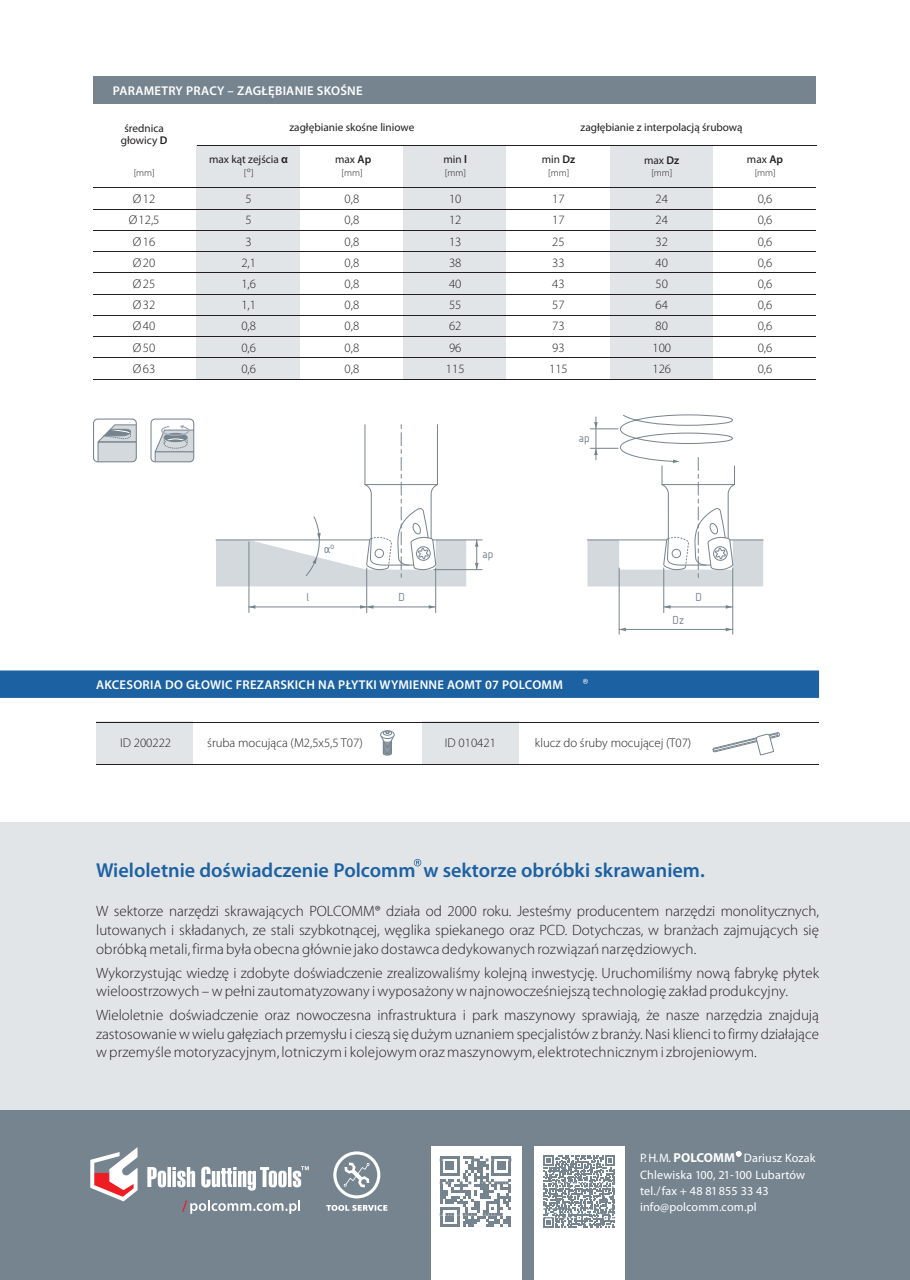
<style>
.page{position:relative;width:910px;height:1280px;background:#fff}
.page>*{position:absolute;margin:0;border:0;box-sizing:border-box;transform-origin:0 0}
.t1{font:600 20.25px "Myriad Pro";color:#1c61a1}
.t2{font:300 15px/18.8px "Myriad Pro";letter-spacing:.01em;color:#231f20;text-align:justify}
.t3{font:13.35px "ISOCPEUR";color:#76848f}
.t4{font:300 12.75px/21.1px "Myriad Pro";color:#231f20}
.t5{font:600 12.75px "Myriad Pro";letter-spacing:.02em;color:#fff}
.t6{font:12.6px "ISOCPEUR";color:#76848f}
.t7{font:12.3px/16.2px "Myriad Pro";letter-spacing:.01em;color:#fff}
.t8{font:11.25px/12.5px "Myriad Pro";color:#231f20;text-align:center}
.t9{font:300 9.75px "Myriad Pro";color:#231f20}
.s1{font-weight:600}
.s2{font-family:"Arial";font-weight:700}
.s3{font-weight:700;font-size:12.9px}
</style>
<div class="page">
<div style="left:0;top:822px;width:910px;height:303px;background:#e1e5e8"></div>
<svg style="left:414px;top:859px;width:7px;height:7px"></svg>
<div style="left:0;top:1110px;width:910px;height:170px;background:#76848f"></div>
<svg style="left:736px;top:1151px;width:5px;height:5px"></svg>
<div style="left:535px;top:1147px;width:90px;height:133px;background:#fff"></div>
<svg style="left:333px;top:1151px;width:47px;height:47px"></svg>
<svg style="left:326px;top:1205px;width:61px;height:6px"></svg>
<svg style="left:147px;top:1167px;width:48px;height:20px"></svg>
<svg style="left:201px;top:1166px;width:108px;height:24px"></svg>
<svg style="left:90px;top:1147px;width:48px;height:54px"></svg>
<svg style="left:182px;top:1200px;width:118px;height:14px"></svg>
<div style="left:431px;top:1147px;width:90px;height:133px;background:#fff"></div>
<svg style="left:440px;top:1156px;width:71px;height:71px"></svg>
<svg style="left:543px;top:1156px;width:72px;height:71px"></svg>
<div style="left:403px;top:145px;width:104px;height:234px;background:#e1e5e8"></div>
<div style="left:610px;top:145px;width:103px;height:234px;background:#e1e5e8"></div>
<div style="left:197px;top:145px;width:103px;height:234px;background:#e1e5e8"></div>
<hr style="left:94px;top:187px;width:722px;height:1px;background:#231f20">
<hr style="left:94px;top:209px;width:722px;height:1px;background:#231f20">
<hr style="left:94px;top:230px;width:722px;height:1px;background:#231f20">
<hr style="left:94px;top:251px;width:722px;height:1px;background:#231f20">
<hr style="left:94px;top:273px;width:722px;height:1px;background:#231f20">
<hr style="left:94px;top:294px;width:722px;height:1px;background:#231f20">
<hr style="left:94px;top:336px;width:722px;height:1px;background:#231f20">
<hr style="left:94px;top:315px;width:722px;height:1px;background:#231f20">
<hr style="left:197px;top:145px;width:619px;height:1px;background:#231f20">
<div style="left:94px;top:77px;width:722px;height:27px;background:#76848f"></div>
<div style="left:422px;top:722px;width:96px;height:43px;background:#e1e5e8"></div>
<div style="left:96px;top:722px;width:96px;height:43px;background:#e1e5e8"></div>
<hr style="left:94px;top:379px;width:722px;height:1px;background:#231f20">
<hr style="left:249px;top:542px;width:1px;height:71px;background:#76848f">
<hr style="left:366px;top:568px;width:1px;height:45px;background:#76848f">
<hr style="left:435px;top:568px;width:1px;height:45px;background:#76848f">
<hr style="left:249px;top:607px;width:186px;height:1px;background:#76848f">
<svg style="left:249px;top:605px;width:6px;height:4px"></svg>
<svg style="left:360px;top:605px;width:13px;height:4px"></svg>
<svg style="left:429px;top:605px;width:6px;height:4px"></svg>
<hr style="left:434px;top:569px;width:48px;height:1px;background:#76848f">
<hr style="left:476px;top:540px;width:1px;height:30px;background:#76848f">
<hr style="left:433px;top:540px;width:49px;height:1px;background:#76848f">
<svg style="left:475px;top:563px;width:4px;height:7px"></svg>
<svg style="left:475px;top:540px;width:4px;height:7px"></svg>
<hr style="left:663px;top:568px;width:1px;height:45px;background:#76848f">
<hr style="left:732px;top:568px;width:1px;height:66px;background:#76848f">
<hr style="left:664px;top:607px;width:69px;height:1px;background:#76848f">
<svg style="left:664px;top:605px;width:6px;height:4px"></svg>
<svg style="left:726px;top:605px;width:6px;height:4px"></svg>
<hr style="left:619px;top:568px;width:1px;height:66px;background:#76848f">
<hr style="left:619px;top:629px;width:114px;height:1px;background:#76848f">
<svg style="left:619px;top:628px;width:7px;height:3px"></svg>
<svg style="left:587px;top:414px;width:176px;height:172px"></svg>
<svg style="left:216px;top:425px;width:250px;height:161px"></svg>
<svg style="left:0;top:670px;width:819px;height:28px;background:#2064a2"></svg>
<svg style="left:380px;top:730px;width:15px;height:26px"></svg>
<svg style="left:712px;top:732px;width:68px;height:24px"></svg>
<hr style="left:96px;top:764px;width:723px;height:1px;background:#231f20">
<hr style="left:96px;top:722px;width:723px;height:1px;background:#231f20">
<svg style="left:97px;top:424px;width:38px;height:36px"></svg>
<div style="left:93px;top:418px;width:44px;height:44px;border:1px solid #76848f;border-radius:4px"></div>
<svg style="left:155px;top:425px;width:39px;height:37px"></svg>
<div style="left:150px;top:418px;width:44px;height:44px;border:1px solid #76848f;border-radius:4px"></div>
<hr style="left:94px;top:357px;width:722px;height:1px;background:#231f20">
<p class="t5" style="left:113px;top:85px;width:251px">PARAMETRY PRACY – ZAGŁĘBIANIE SKOŚNE</p>
<p class="t8" style="left:121px;top:123px;width:48px">średnica głowicy <span class="s1">D</span></p>
<p class="t9" style="left:134px;top:169px;width:23px">[mm]</p>
<p class="t4" style="left:129px;top:189px;width:32px;text-align:center">Ø 12<br>Ø 12,5<br>Ø 16<br>Ø 20<br>Ø 25<br>Ø 32<br>Ø 40<br>Ø 50<br>Ø 63</p>
<p class="t8" style="left:289px;top:122px;width:126px">zagłębianie skośne liniowe</p>
<p class="t8" style="left:581px;top:122px;width:164px">zagłębianie z interpolacją śrubową</p>
<p class="t8" style="left:209px;top:154px;width:81px">max kąt zejścia <span class="s2">α</span></p>
<p class="t9" style="left:244px;top:169px;width:11px"><sup>O</sup>[ ]</p>
<p class="t8" style="left:335px;top:154px;width:38px">max <span class="s1">Ap</span></p>
<p class="t8" style="left:444px;top:154px;width:25px">min <span class="s1">l</span></p>
<p class="t8" style="left:542px;top:154px;width:35px">min <span class="s1">Dz</span></p>
<p class="t8" style="left:644px;top:155px;width:37px">max <span class="s1">Dz</span></p>
<p class="t9" style="left:342px;top:169px;width:23px">[mm]</p>
<p class="t9" style="left:445px;top:169px;width:23px">[mm]</p>
<p class="t9" style="left:548px;top:169px;width:23px">[mm]</p>
<p class="t9" style="left:651px;top:169px;width:23px">[mm]</p>
<p class="t9" style="left:755px;top:169px;width:23px">[mm]</p>
<p class="t8" style="left:747px;top:154px;width:38px">max <span class="s1">Ap</span></p>
<p class="t4" style="left:241px;top:189px;width:16px;text-align:center">5<br>5<br>3<br>2,1<br>1,6<br>1,1<br>0,8<br>0,6<br>0,6</p>
<p class="t4" style="left:345px;top:189px;width:16px;text-align:justify">0,8<br>0,8<br>0,8<br>0,8<br>0,8<br>0,8<br>0,8<br>0,8<br>0,8</p>
<p class="t4" style="left:446px;top:189px;width:20px">10<br>12<br>13<br>38<br>40<br>55<br>62<br>96<br>115</p>
<p class="t4" style="left:549px;top:189px;width:20px">17<br>17<br>25<br>33<br>43<br>57<br>73<br>93<br>115</p>
<p class="t4" style="left:652px;top:189px;width:20px">24<br>24<br>32<br>40<br>50<br>64<br>80<br>100<br>126</p>
<p class="t4" style="left:758px;top:189px;width:16px;text-align:justify">0,6<br>0,6<br>0,6<br>0,6<br>0,6<br>0,6<br>0,6<br>0,6<br>0,6</p>
<p class="t3" style="left:324px;top:545px;width:12px">α<sup>o</sup></p>
<p class="t6" style="left:307px;top:593px;width:5px">l</p>
<p class="t6" style="left:398px;top:593px;width:8px">D</p>
<p class="t6" style="left:482px;top:549px;width:13px">ap</p>
<p class="t6" style="left:579px;top:434px;width:13px">ap.</p>
<p class="t6" style="left:673px;top:616px;width:13px">Dz</p>
<p class="t6" style="left:695px;top:593px;width:8px">D</p>
<p class="t5" style="left:96px;top:679px;width:468px">AKCESORIA DO GŁOWIC FREZARSKICH NA PŁYTKI WYMIENNE AOMT 07 POLCOMM</p>
<p class="t4" style="left:120px;top:733px;width:53px">ID 200222</p>
<p class="t4" style="left:207px;top:733px;width:157px">śruba mocująca (M2,5x5,5 T07)</p>
<p class="t4" style="left:445px;top:733px;width:53px">ID 010421</p>
<p class="t4" style="left:535px;top:733px;width:158px">klucz do śruby mocującej (T07)</p>
<h1 class="t1" style="left:96px;top:861px;width:610px">Wieloletnie doświadczenie Polcomm w sektorze obróbki skrawaniem.</h1>
<p class="t2" style="left:96px;top:903px;width:724px">W sektorze narzędzi skrawających POLCOMM® działa od 2000 roku. Jesteśmy producentem narzędzi monolitycznych, lutowanych i składanych, ze stali szybkotnącej, węglika spiekanego oraz PCD. Dotychczas, w branżach zajmujących się obróbką metali, firma była obecna głównie jako dostawca dedykowanych rozwiązań narzędziowych.</p>
<p class="t2" style="left:96px;top:964px;width:724px">Wykorzystując wiedzę i zdobyte doświadczenie zrealizowaliśmy kolejną inwestycję. Uruchomiliśmy nową fabrykę płytek wieloostrzowych – w pełni zautomatyzowany i wyposażony w najnowocześniejszą technologię zakład produkcyjny.</p>
<p class="t2" style="left:96px;top:1007px;width:724px">Wieloletnie doświadczenie oraz nowoczesna infrastruktura i park maszynowy sprawiają, że nasze narzędzia znajdują zastosowanie w wielu gałęziach przemysłu i cieszą się dużym uznaniem specjalistów z branży. Nasi klienci to firmy działające w przemyśle motoryzacyjnym, lotniczym i kolejowym oraz maszynowym, elektrotechnicznym i zbrojeniowym.</p>
<p class="t7" style="left:640px;top:1151px;width:177px">P.H.M. <span class="s3">POLCOMM</span> Dariusz Kozak<br>Chlewiska 100, 21-100 Lubartów tel./fax + 48 81855 33 43 info@polcomm.com.pl</p>
</div>
